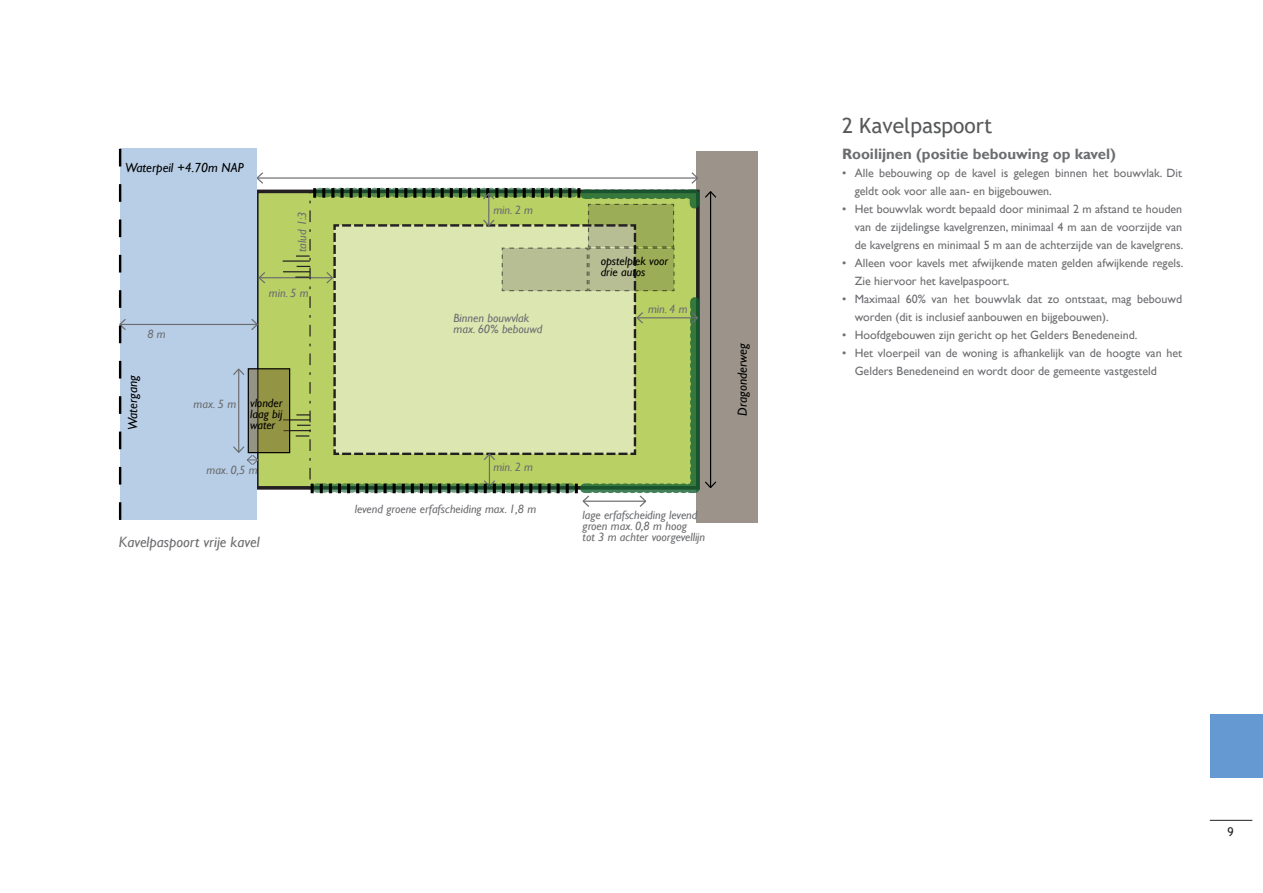
<style>
.page{position:relative;width:1263px;height:893px;background:#fff}
.page>*{position:absolute;margin:0;border:0;box-sizing:border-box;transform-origin:0 0}
.t1{font:21px "Trebuchet MS";color:#57585a}
.t2{font:700 15px "Gill Sans";color:#6c6d70}
.t3{font:italic 15px "Gill Sans";color:#6c6d70}
.t4{font:italic 13.2px "Gill Sans";color:#000}
.t5{font:12px/18px "Gill Sans";color:#6c6d70}
.t6{font:italic 12px/10.8px "Gill Sans";color:#6c6d70}
.t7{font:italic 12px/10.8px "Gill Sans";color:#000}
.t8{font:12px "Trebuchet MS";color:#231f20}
</style>
<div class="page">
<hr style="left:1210px;top:820px;width:42px;height:1px;background:#231f20">
<div style="left:1210px;top:714px;width:53px;height:64px;background:#6599d1"></div>
<div style="left:696px;top:151px;width:61px;height:371px;background:#9c938a"></div>
<div style="left:257px;top:191px;width:441px;height:297px;background:#b9d064"></div>
<hr style="left:257px;top:177px;width:441px;height:2px;background:#6c6d70">
<svg style="left:256px;top:171px;width:8px;height:14px"></svg>
<hr style="left:259px;top:277px;width:73px;height:1px;background:#6c6d70">
<svg style="left:257px;top:271px;width:9px;height:14px"></svg>
<div style="left:120px;top:149px;width:136px;height:371px;background:#b8cee6"></div>
<svg style="left:250px;top:370px;width:33px;height:81px;background:#90904f"></svg>
<div style="left:248px;top:368px;width:42px;height:85px;border:1px solid #000"></div>
<hr style="left:238px;top:369px;width:1px;height:83px;background:#6c6d70">
<svg style="left:233px;top:368px;width:12px;height:8px"></svg>
<hr style="left:120px;top:324px;width:137px;height:1px;background:#6c6d70">
<svg style="left:250px;top:317px;width:9px;height:14px"></svg>
<svg style="left:233px;top:445px;width:26px;height:20px"></svg>
<svg style="left:118px;top:149px;width:9px;height:371px"></svg>
<svg style="left:283px;top:172px;width:434px;height:335px"></svg>
<p class="t4" style="left:125px;top:160px;width:120px">Waterpeil +4.70m NAP</p>
<p class="t6" style="left:147px;top:329px;width:20px">8 m</p>
<p class="t6" style="left:297px;top:252px;width:42px;rotate:-90deg">talud 1:3</p>
<p class="t6" style="left:269px;top:287px;width:41px">min. 5 m</p>
<p class="t4" style="left:125px;top:430px;width:57px;rotate:-90deg">Watergang</p>
<p class="t6" style="left:194px;top:399px;width:44px">max. 5 m</p>
<p class="t7" style="left:250px;top:398px;width:34px;text-align:justify">vlonder laag bij water</p>
<p class="t6" style="left:206px;top:465px;width:53px">max. 0,5 m</p>
<p class="t3" style="left:119px;top:533px;width:142px">Kavelpaspoort vrije kavel</p>
<p class="t6" style="left:493px;top:204px;width:41px">min. 2 m</p>
<p class="t6" style="left:453px;top:313px;width:91px">Binnen bouwvlak max. 60% bebouwd</p>
<p class="t6" style="left:493px;top:462px;width:41px">min. 2 m</p>
<p class="t6" style="left:355px;top:504px;width:183px">levend groene erfafscheiding max. 1,8 m</p>
<p class="t7" style="left:601px;top:256px;width:69px">opstelplek voor drie autos</p>
<p class="t6" style="left:648px;top:304px;width:41px">min. 4 m</p>
<p class="t4" style="left:735px;top:415px;width:74px;rotate:-90deg">Dragonderweg</p>
<p class="t6" style="left:583px;top:510px;width:124px">lage erfafscheiding levend groen max. 0,8 m hoog<br>tot 3 m achter voorgevellijn</p>
<h1 class="t1" style="left:842px;top:112px;width:152px">2 Kavelpaspoort</h1>
<p class="t2" style="left:842px;top:145px;width:275px">Rooilijnen (positie bebouwing op kavel)</p>
<p class="t5" style="left:855px;top:164px;width:329px;text-indent:-13px">• Alle bebouwing op de kavel is gelegen binnen het bouwvlak. Dit geldt ook voor alle aan- en bijgebouwen.</p>
<p class="t5" style="left:855px;top:200px;width:330px;text-align:justify;text-indent:-13px">• Het bouwvlak wordt bepaald door minimaal 2 m afstand te houden van de zijdelingse kavelgrenzen, minimaal 4 m aan de voorzijde van de kavelgrens en minimaal 5 m aan de achterzijde van de kavelgrens.</p>
<p class="t5" style="left:855px;top:254px;width:330px;text-indent:-13px">• Alleen voor kavels met afwijkende maten gelden afwijkende regels.<br>Zie hiervoor het kavelpaspoort.</p>
<p class="t5" style="left:855px;top:290px;width:329px;text-indent:-13px">• Maximaal 60% van het bouwvlak dat zo ontstaat, mag bebouwd worden (dit is inclusief aanbouwen en bijgebouwen).</p>
<p class="t5" style="left:842px;top:326px;width:297px">• Hoofdgebouwen zijn gericht op het Gelders Benedeneind.</p>
<p class="t5" style="left:855px;top:344px;width:329px;text-indent:-13px">• Het vloerpeil van de woning is afhankelijk van de hoogte van het<br>Gelders Benedeneind en wordt door de gemeente vastgesteld</p>
<p class="t8" style="left:1227px;top:824px;width:8px">9</p>
</div>
